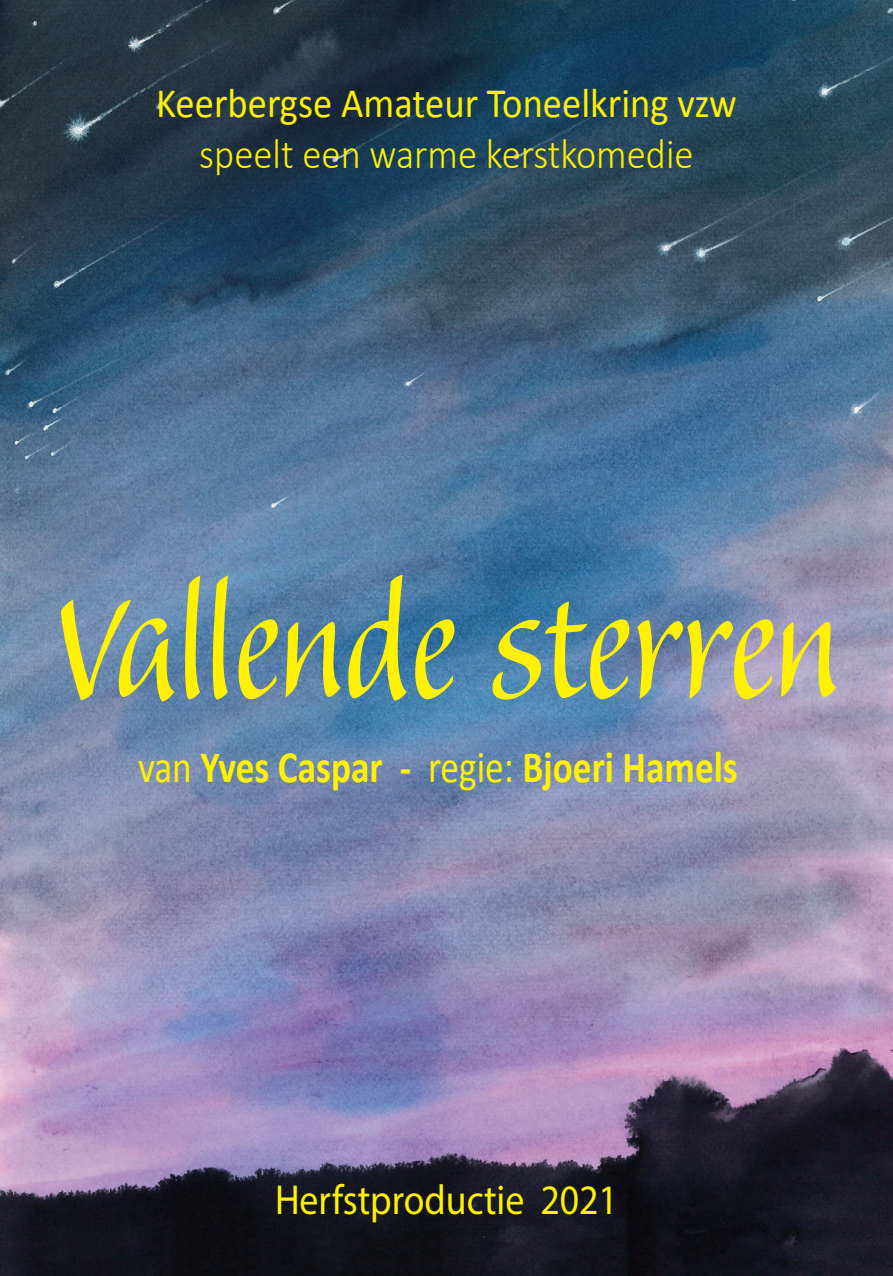
<style>
.page{position:relative;width:893px;height:1276px;background:#fff}
.page>*{position:absolute;margin:0;border:0;box-sizing:border-box;transform-origin:0 0}
.t1{font:192px "Balzano Std";color:#fff101;scale:.92 1}
.t2{font:700 45px "Calibri";color:#fff101;scale:.83 1}
.t3{font:42px "Calibri";color:#fff101;scale:.92 1}
.t4{font:300 42px "Calibri";color:#fff101;scale:.92 1}
.t5{font:42px "Myriad Pro";color:#fff101;scale:.9 1}
.s1{font-weight:400}
</style>
<div class="page">
<img style="left:0;top:0;width:893px;height:1276px">
<p class="t3" style="left:156px;top:76px;width:633px">Keerbergse Amateur Toneelkring vzw</p>
<p class="t4" style="left:199px;top:128px;width:539px">speelt een warme kerstkomedie</p>
<h1 class="t1" style="left:54px;top:552px;width:855px">Vallende sterren</h1>
<p class="t2" style="left:138px;top:735px;width:724px"><span class="s1">van</span> Yves Caspar - <span class="s1">regie:</span> Bjoeri Hamels</p>
<p class="t5" style="left:275px;top:1174px;width:383px">Herfstproductie 2021</p>
</div>
